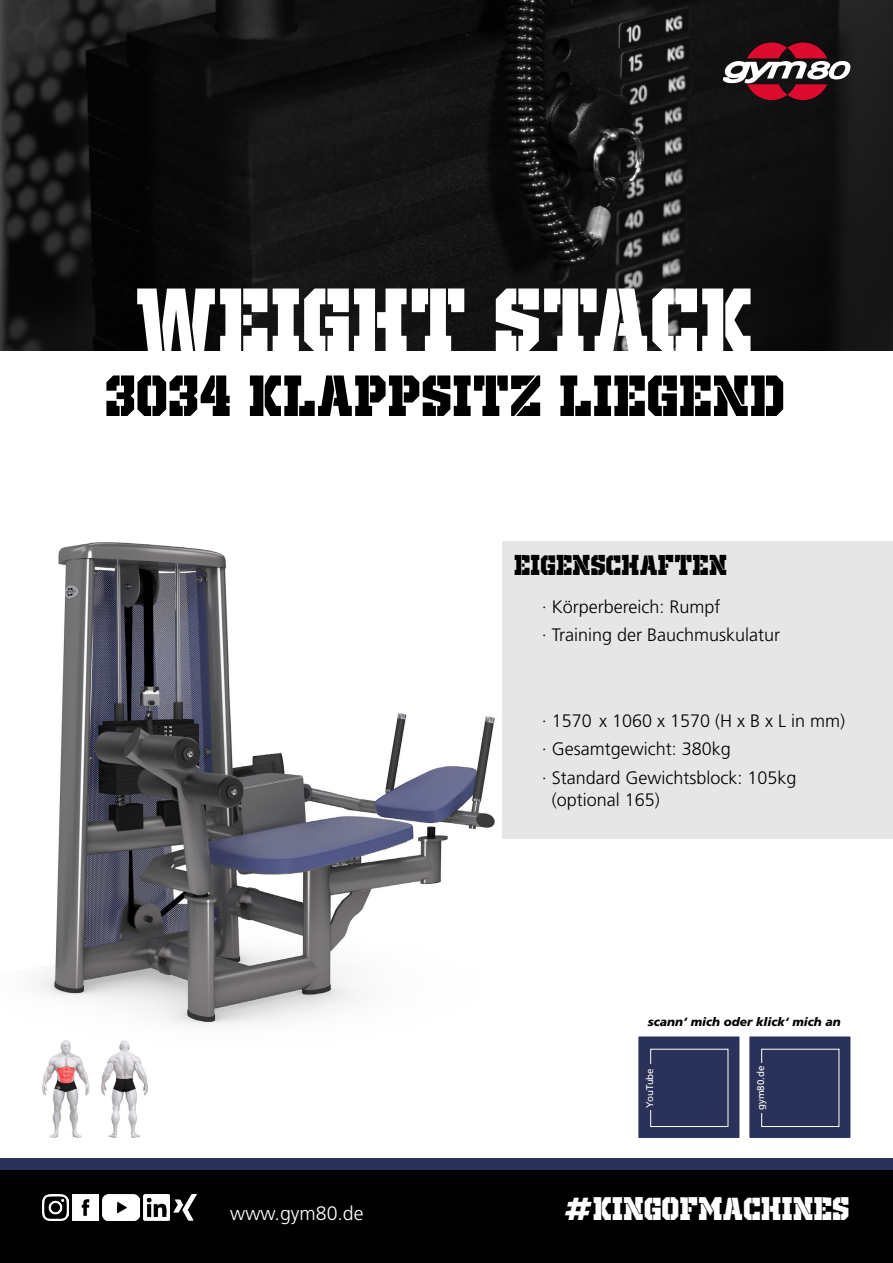
<style>
.page{position:relative;width:893px;height:1263px;background:#fff}
.page>*{position:absolute;margin:0;border:0;box-sizing:border-box;transform-origin:0 0}
.t1{font:105px "Old School United Stencil";color:#fff}
.t2{font:67.5px "Old School United Stencil";color:#000}
.t3{font:37.5px "Old School United Stencil";color:#fff}
.t4{font:33px "Old School United Stencil";color:#000}
.t5{font:300 19.5px "Frutiger LT Std";color:#fff}
.t6{font:300 18px/28.5px "Frutiger LT Std";color:#000}
.t7{font:italic 900 12px "Frutiger LT Std";color:#000}
.t8{font:9.75px "Frutiger LT Std";color:#fff}
</style>
<div class="page">
<img style="left:0;top:0;width:893px;height:350px">
<svg style="left:723px;top:43px;width:127px;height:57px"></svg>
<div style="left:0;top:1169px;width:893px;height:94px;background:#000"></div>
<img style="left:43px;top:1194px;width:26px;height:26px">
<img style="left:144px;top:1194px;width:26px;height:26px">
<img style="left:103px;top:1194px;width:37px;height:26px">
<img style="left:73px;top:1194px;width:26px;height:26px">
<img style="left:174px;top:1194px;width:22px;height:26px">
<div style="left:0;top:1158px;width:893px;height:11px;background:#2b3259"></div>
<img style="left:40px;top:542px;width:640px;height:483px">
<div style="left:502px;top:541px;width:391px;height:297px;background:#e6e6e6"></div>
<img style="left:43px;top:1040px;width:105px;height:98px">
<div style="left:638px;top:1036px;width:101px;height:102px;background:#2b3259;border:2px solid #2b3259"></div>
<div style="left:650px;top:1049px;width:78px;height:78px;border:1px solid #fff"></div>
<div style="left:643px;top:1064px;width:12px;height:46px;background:#2b3259"></div>
<div style="left:749px;top:1036px;width:101px;height:102px;background:#2b3259;border:2px solid #2b3259"></div>
<div style="left:761px;top:1049px;width:78px;height:78px;border:1px solid #fff"></div>
<div style="left:754px;top:1063px;width:12px;height:49px;background:#2b3259"></div>
<h1 class="t1" style="left:137px;top:264px;width:620px">WEIGHT STACK</h1>
<h2 class="t2" style="left:106px;top:360px;width:682px">3034 KLAPPSITZ LIEGEND</h2>
<h3 class="t4" style="left:515px;top:547px;width:215px">EIGENSCHAFTEN</h3>
<p class="t6" style="left:542px;top:593px;width:240px">· Körperbereich: Rumpf<br>· Training der Bauchmuskulatur</p>
<p class="t6" style="left:542px;top:707px;width:305px">· 1570 x 1060 x 1570 (H x B x L in mm) · Gesamtgewicht: 380kg<br>· Standard Gewichtsblock: 105kg</p>
<p class="t6" style="left:552px;top:786px;width:110px">(optional 165)</p>
<p class="t7" style="left:648px;top:1014px;width:195px">scann‘ mich oder klick‘ mich an</p>
<p class="t8" style="left:644px;top:1107px;width:41px;rotate:-90deg">YouTube</p>
<p class="t8" style="left:755px;top:1110px;width:46px;rotate:-90deg">gym80.de</p>
<p class="t5" style="left:230px;top:1202px;width:135px">www.gym80.de</p>
<h3 class="t3" style="left:565px;top:1189px;width:287px">#KINGOFMACHINES</h3>
</div>
